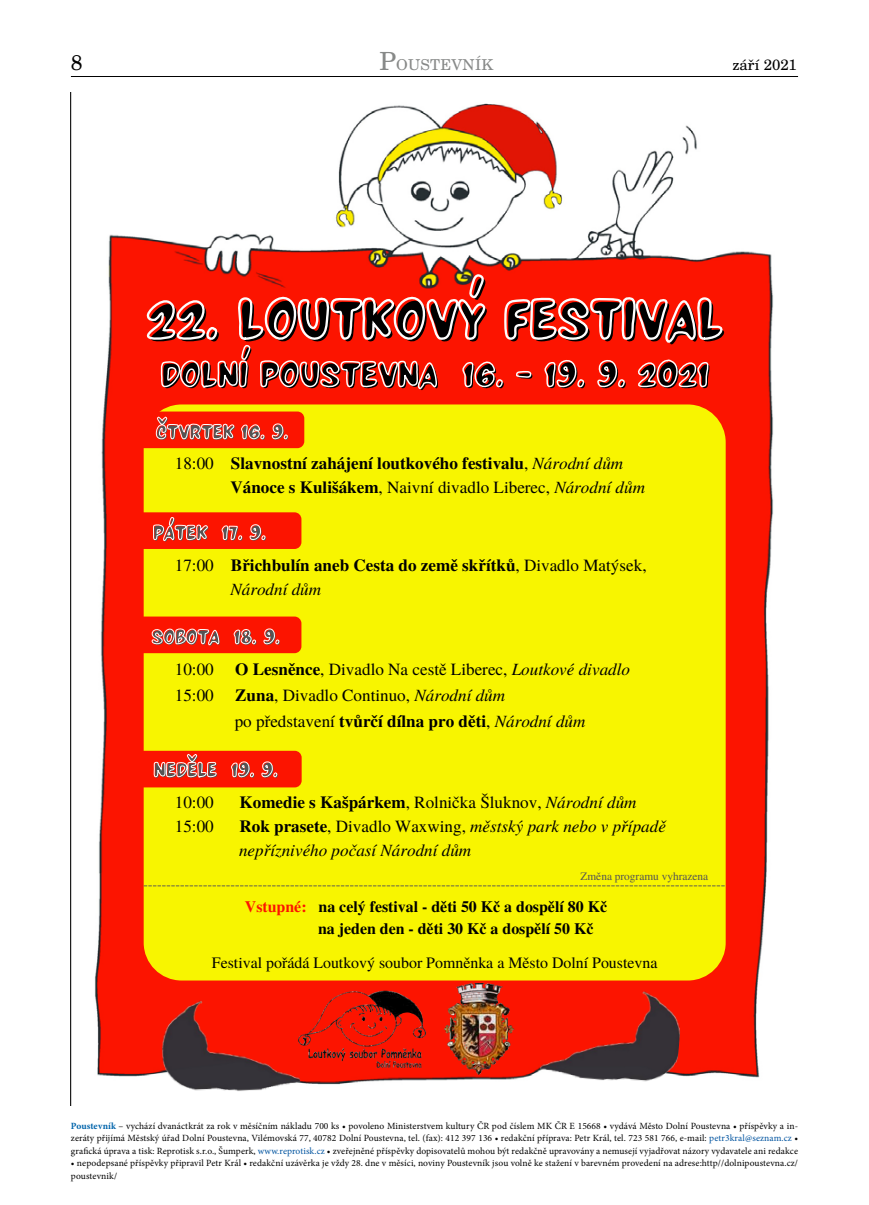
<style>
.page{position:relative;width:869px;height:1205px;background:#fff}
.page>*{position:absolute;margin:0;border:0;box-sizing:border-box;transform-origin:0 0}
.t1{font:21.25px "Century Schoolbook LOT Rom";color:#000}
.t2{font:700 17.12px/23.8px "Te X Gyre Termes";color:#000}
.t3{font:17.12px "Te X Gyre Termes";color:#000}
.t4{font:italic 17.12px/23.8px "Te X Gyre Termes";color:#000}
.t5{font:700 15.88px/22px "Te X Gyre Termes";color:#000}
.t6{font:15.88px "Te X Gyre Termes";color:#000}
.t7{font:15px "Century Schoolbook LOT Rom";letter-spacing:.015em;color:#878988}
.t8{font:15px "Century Schoolbook LOT Rom";color:#000}
.t9{font:11.38px "Te X Gyre Termes";color:#545454}
.t10{font:9.5px/12.5px "Minion Pro";letter-spacing:.01em;color:#000;text-align:justify}
.s1{font-size:25px}
.s2{font-weight:400}
.s3{font-weight:400;font-style:italic}
.s4{font-weight:700}
.s5{font-style:italic}
.s6{font-weight:700;font-style:normal}
.s7{font-style:normal}
.s8{color:#fc1400}
.s9{font-weight:700;color:#0064ab}
.s10{color:#0154a0}
</style>
<div class="page">
<hr style="left:71px;top:76px;width:726px;height:1px;background:#000">
<img style="left:71px;top:92px;width:702px;height:1013px">
<div style="left:144px;top:404px;width:581px;height:576px;background:#f8f500"></div>
<svg style="left:144px;top:885px;width:580px;height:1px"></svg>
<img style="left:160px;top:994px;width:141px;height:107px">
<img style="left:538px;top:980px;width:145px;height:113px">
<img style="left:444px;top:984px;width:70px;height:90px">
<img style="left:294px;top:984px;width:135px;height:97px">
<svg style="left:143px;top:272px;width:579px;height:74px;background:#f11a04"></svg>
<svg style="left:145px;top:277px;width:580px;height:116px;background:#cb2f22"></svg>
<svg style="left:132px;top:411px;width:172px;height:37px;background:#ea321f"></svg>
<svg style="left:129px;top:503px;width:172px;height:46px;background:#f14e12"></svg>
<svg style="left:129px;top:616px;width:172px;height:37px;background:#ed2f1b"></svg>
<svg style="left:135px;top:751px;width:166px;height:36px;background:#eb2f1e"></svg>
<h1 class="t1" style="left:71px;top:49px;width:13px">8</h1>
<h3 class="t7" style="left:379px;top:55px;width:115px"><span class="s1">P</span>OUSTEVNÍK</h3>
<h3 class="t8" style="left:732px;top:55px;width:66px">ZÁŘÍ 2021</h3>
<h2 class="t2" style="left:230px;top:451px;width:416px;text-indent:-56px"><span class="s2">18:00</span> Slavnostní zahájení loutkového festivalu<span class="s2">,</span> <span class="s3">Národní dům<br></span>Vánoce s Kulišákem<span class="s2">, Naivní divadlo Liberec,</span> <span class="s3">Národní dům</span></h2>
<h2 class="t2" style="left:230px;top:553px;width:417px;text-indent:-56px"><span class="s2">17:00</span> Břichbulín aneb Cesta do země skřítků<span class="s2">, Divadlo Matýsek,<br></span><span class="s3">Národní dům</span></h2>
<h2 class="t3" style="left:175px;top:657px;width:456px">10:00 <span class="s4">O Lesněnce</span>, Divadlo Na cestě Liberec, <span class="s5">Loutkové divadlo</span></h2>
<h2 class="t3" style="left:175px;top:683px;width:331px">15:00 <span class="s4">Zuna</span>, Divadlo Continuo, <span class="s5">Národní dům</span></h2>
<h2 class="t2" style="left:235px;top:708px;width:352px"><span class="s2">po představení</span> tvůrčí dílna pro děti<span class="s2">,</span> <span class="s3">Národní dům</span></h2>
<h2 class="t3" style="left:175px;top:790px;width:40px">10:00</h2>
<h2 class="t2" style="left:239px;top:790px;width:398px">Komedie s Kašpárkem<span class="s2">, Rolnička Šluknov,</span> <span class="s3">Národní dům</span></h2>
<h2 class="t3" style="left:175px;top:814px;width:40px">15:00</h2>
<h2 class="t4" style="left:239px;top:813px;width:428px"><span class="s6">Rok prasete</span><span class="s7">, Divadlo Waxwing,</span> městský park nebo v případě nepříznivého počasí Národní dům</h2>
<p class="t9" style="left:580px;top:867px;width:129px">Změna programu vyhrazena</p>
<h3 class="t5" style="left:318px;top:895px;width:290px;text-indent:-73px"><span class="s8">Vstupné:</span> na celý festival - děti 50 Kč a dospělí 80 Kč na jeden den - děti 30 Kč a dospělí 50 Kč</h3>
<h3 class="t6" style="left:212px;top:951px;width:447px">Festival pořádá Loutkový soubor Pomněnka a Město Dolní Poustevna</h3>
<p class="t10" style="left:71px;top:1119px;width:728px"><span class="s9">Poustevník</span> – vychází dvanáctkrát za rok v měsíčním nákladu 700 ks • povoleno Ministerstvem kultury ČR pod číslem MK ČR E 15668 • vydává Město Dolní Poustevna • příspěvky a in&shy;zeráty přijímá Městský úřad Dolní Poustevna, Vilémovská 77, 40782 Dolní Poustevna, tel. (fax): 412 397 136 • redakční příprava: Petr Král, tel. 723 581 766, e-mail: <span class="s10">petr3kral@seznam.cz</span> • grafická úprava a tisk: Reprotisk s.r.o., Šumperk, <span class="s10">www.reprotisk.cz</span> • zveřejněné příspěvky dopisovatelů mohou být redakčně upravovány a nemusejí vyjadřovat názory vydavatele ani redakce</p>
<p class="t10" style="left:71px;top:1157px;width:728px">• nepodepsané příspěvky připravil Petr Král • redakční uzávěrka je vždy 28. dne v měsíci, noviny Poustevník jsou volně ke stažení v barevném provedení na adrese:http//dolnipoustevna.cz/ poustevnik/</p>
</div>
